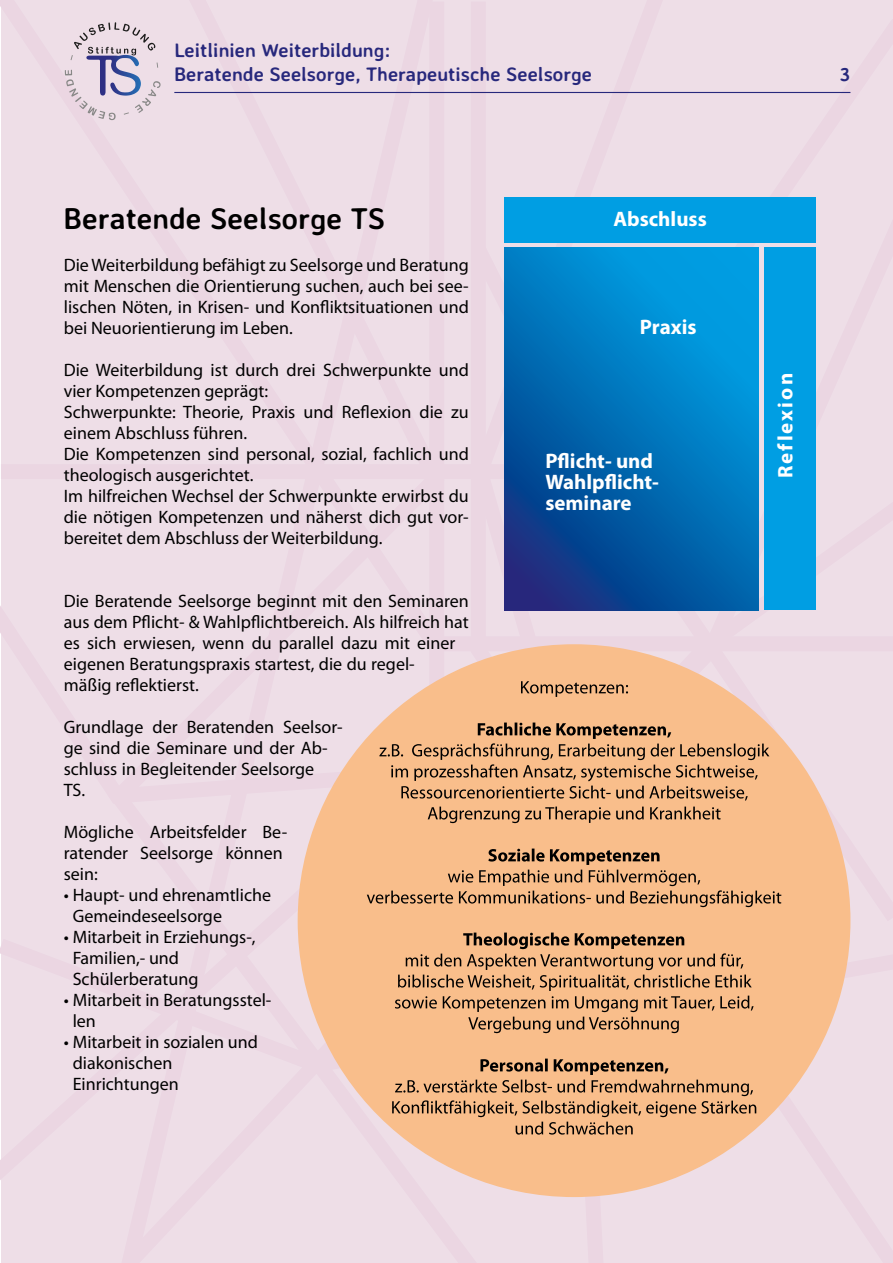
<style>
.page{position:relative;width:893px;height:1263px;background:#fff}
.page>*{position:absolute;margin:0;border:0;box-sizing:border-box;transform-origin:0 0}
.t1{font:700 30px "Averia Sans Libre";color:#000}
.t2{font:700 21px/21px "Myriad Pro";color:#fff}
.t3{font:700 21px "Myriad Pro";letter-spacing:.1em;color:#fff}
.t4{font:700 19.5px/24px "Averia Sans Libre";color:#27287c}
.t5{font:18px/21px "Myriad Pro";color:#000}
</style>
<div class="page">
<div style="left:0;top:846px;width:99px;height:355px;background:#eedee7"></div>
<div style="left:0;top:0;width:99px;height:201px;background:#eedee7"></div>
<div style="left:677px;top:0;width:216px;height:201px;background:#eedee7"></div>
<div style="left:677px;top:846px;width:216px;height:417px;background:#eedee7"></div>
<div style="left:498px;top:0;width:179px;height:1263px;background:#eedee7"></div>
<div style="left:99px;top:0;width:399px;height:1263px;background:#eedee7"></div>
<div style="left:0;top:926px;width:893px;height:154px;background:#eedee7"></div>
<div style="left:0;top:201px;width:893px;height:645px;background:#eedee7"></div>
<div style="left:298px;top:644px;width:552px;height:553px;background:#f9be8b;border-radius:50%"></div>
<svg style="left:504px;top:248px;width:254px;height:362px;background:#026eb6"></svg>
<div style="left:504px;top:197px;width:312px;height:45px;background:#009ee3"></div>
<div style="left:765px;top:248px;width:51px;height:362px;background:#009ee3"></div>
<svg style="left:392px;top:1058px;width:364px;height:76px"></svg>
<svg style="left:395px;top:932px;width:359px;height:101px"></svg>
<svg style="left:367px;top:848px;width:414px;height:59px"></svg>
<svg style="left:428px;top:806px;width:293px;height:17px"></svg>
<svg style="left:379px;top:722px;width:390px;height:78px"></svg>
<svg style="left:521px;top:681px;width:107px;height:16px"></svg>
<svg style="left:65px;top:22px;width:96px;height:98px;background:#d3c7d5"></svg>
<hr style="left:174px;top:92px;width:676px;height:1px;background:#27287c">
<p class="t4" style="left:174px;top:37px;width:419px">Leitlinien Weiterbildung:<br>Beratende Seelsorge, Therapeutische Seelsorge</p>
<h1 class="t1" style="left:64px;top:199px;width:323px">Beratende Seelsorge TS</h1>
<p class="t5" style="left:64px;top:254px;width:407px;text-align:justify">Die Weiterbildung befähigt zu Seelsorge und Beratung mit Menschen die Orientierung suchen, auch bei see&shy;lischen Nöten, in Krisen- und Konfliktsituationen und bei Neuorientierung im Leben.</p>
<p class="t5" style="left:64px;top:359px;width:407px">Die Weiterbildung ist durch drei Schwerpunkte und vier Kompetenzen geprägt:<br>Schwerpunkte: Theorie, Praxis und Reflexion die zu einem Abschluss führen.<br>Die Kompetenzen sind personal, sozial, fachlich und theologisch ausgerichtet.<br>Im hilfreichen Wechsel der Schwerpunkte erwirbst du die nötigen Kompetenzen und näherst dich gut vor&shy;bereitet dem Abschluss der Weiterbildung.</p>
<p class="t5" style="left:64px;top:590px;width:407px">Die Beratende Seelsorge beginnt mit den Seminaren aus dem Pflicht- &amp; Wahlpflichtbereich. Als hilfreich hat es sich erwiesen, wenn du parallel dazu mit einer eigenen Beratungspraxis startest, die du regel-<br>mäßig reflektierst.</p>
<p class="t5" style="left:64px;top:716px;width:280px">Grundlage der Beratenden Seelsor&shy;ge sind die Seminare und der Ab&shy;schluss in Begleitender Seelsorge<br>TS.</p>
<p class="t5" style="left:64px;top:821px;width:225px">Mögliche Arbeitsfelder Be&shy;ratender Seelsorge können sein:</p>
<p class="t5" style="left:73px;top:884px;width:200px;text-indent:-9px">• Haupt- und ehrenamtliche<br>Gemeindeseelsorge</p>
<p class="t5" style="left:73px;top:926px;width:184px;text-indent:-9px">• Mitarbeit in Erziehungs-,<br>Familien,- und<br>Schülerberatung</p>
<p class="t5" style="left:73px;top:989px;width:200px;text-indent:-9px">• Mitarbeit in Beratungsstel&shy;len</p>
<p class="t5" style="left:73px;top:1031px;width:187px;text-indent:-9px">• Mitarbeit in sozialen und diakonischen<br>Einrichtungen</p>
<p class="t2" style="left:613px;top:208px;width:95px">Abschluss</p>
<p class="t2" style="left:640px;top:315px;width:58px">Praxis</p>
<p class="t2" style="left:545px;top:449px;width:115px">Pflicht- und<br>Wahlpflicht&shy;seminare</p>
<p class="t4" style="left:840px;top:61px;width:12px">3</p>
<p class="t3" style="left:772px;top:478px;width:107px;rotate:-90deg">Reflexion</p>
</div>
